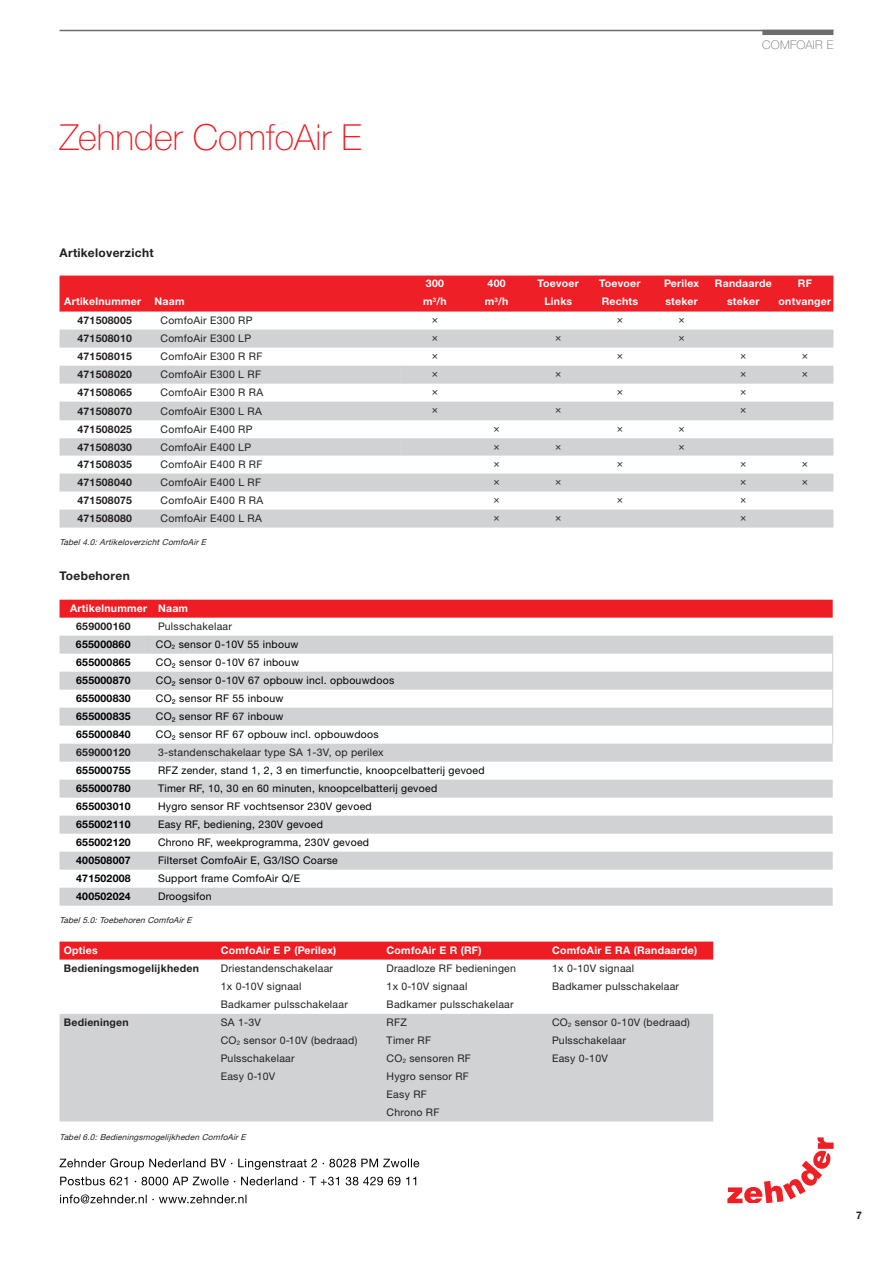
<style>
.page{position:relative;width:893px;height:1263px;background:#fff}
.page>*{position:absolute;margin:0;border:0;box-sizing:border-box;transform-origin:0 0}
.t1{font:100 36px "Helvetica Neue LTW1 G";color:#ee1d23}
.t2{font:700 12px "Helvetica Neue LTW1 G";letter-spacing:.025em;color:#231f20}
.t3{font:100 12px "Helvetica Neue LTW1 G";letter-spacing:.025em;color:#6c6d70}
.t4{font:10.5px/18px "Helvetica Neuefor Zehnder";letter-spacing:.025em;color:#231f20}
.t5{font:10.5px "Helvetica Neuefor Zehnder";letter-spacing:.025em;color:#000002}
.t6{font:700 10.5px "Helvetica Neue LTW1 G";letter-spacing:.025em;color:#fff}
.t7{font:700 10.5px "Helvetica Neue LTW1 G";letter-spacing:.025em;color:#000002}
.t8{font:700 10.5px "Helvetica Neue LT Pro";letter-spacing:.025em;color:#231f20}
.t9{font:700 10.5px "Helvetica Neue LTW1 G";letter-spacing:.025em;color:#231f20}
.t10{font:700 10.5px "Helvetica Neue LT Pro";letter-spacing:.025em;color:#fff}
.t11{font:700 10.5px "Helvetica Neue LT Pro";letter-spacing:.025em;color:#000002}
.t12{font:italic 8.25px "Helvetica Neue";color:#231f20}
.t13{font:italic 8.25px "Helvetica Neuefor Zehnder";color:#231f20}
</style>
<div class="page">
<div style="left:60px;top:941px;width:653px;height:18px;background:#ee1d23"></div>
<div style="left:60px;top:1014px;width:653px;height:107px;background:#d1d2d4"></div>
<div style="left:60px;top:600px;width:773px;height:18px;background:#ee1d23"></div>
<svg style="left:60px;top:636px;width:773px;height:270px;fill:#d1d2d4"></svg>
<svg style="left:147px;top:636px;width:1px;height:18px"></svg>
<svg style="left:832px;top:636px;width:1px;height:108px"></svg>
<div style="left:60px;top:276px;width:773px;height:36px;background:#ee1f26"></div>
<svg style="left:60px;top:330px;width:773px;height:198px;fill:#d1d2d4"></svg>
<svg style="left:60px;top:366px;width:342px;height:90px"></svg>
<svg style="left:727px;top:1137px;width:106px;height:66px"></svg>
<svg style="left:60px;top:1194px;width:186px;height:9px"></svg>
<svg style="left:60px;top:1177px;width:356px;height:8px"></svg>
<svg style="left:60px;top:1158px;width:359px;height:12px"></svg>
<hr style="left:60px;top:30px;width:773px;height:1px;background:#6c6d70">
<div style="left:762px;top:30px;width:71px;height:5px;background:#6c6d70"></div>
<h1 class="t1" style="left:60px;top:116px;width:304px">Zehnder ComfoAir E</h1>
<p class="t3" style="left:762px;top:37px;width:73px">COMFOAIR E</p>
<p class="t2" style="left:60px;top:245px;width:96px">Artikeloverzicht</p>
<p class="t6" style="left:426px;top:277px;width:20px">300</p>
<p class="t6" style="left:488px;top:277px;width:20px">400</p>
<p class="t6" style="left:538px;top:277px;width:43px">Toevoer</p>
<p class="t6" style="left:599px;top:277px;width:43px">Toevoer</p>
<p class="t6" style="left:664px;top:277px;width:37px">Perilex</p>
<p class="t6" style="left:715px;top:277px;width:58px">Randaarde</p>
<p class="t6" style="left:798px;top:277px;width:16px">RF</p>
<p class="t6" style="left:64px;top:295px;width:79px">Artikelnummer</p>
<p class="t6" style="left:155px;top:295px;width:32px">Naam</p>
<p class="t6" style="left:423px;top:295px;width:25px">m<sup>3</sup>/h</p>
<p class="t6" style="left:485px;top:295px;width:25px">m<sup>3</sup>/h</p>
<p class="t6" style="left:544px;top:295px;width:29px">Links</p>
<p class="t6" style="left:602px;top:295px;width:38px">Rechts</p>
<p class="t6" style="left:665px;top:295px;width:34px">steker</p>
<p class="t6" style="left:727px;top:295px;width:34px">steker</p>
<p class="t6" style="left:779px;top:295px;width:54px">ontvanger</p>
<p class="t9" style="left:77px;top:314px;width:56px">471508005</p>
<p class="t4" style="left:161px;top:311px;width:94px">ComfoAir E300 RP</p>
<p class="t4" style="left:432px;top:310px;width:8px">×</p>
<p class="t4" style="left:617px;top:310px;width:8px">×</p>
<p class="t4" style="left:678px;top:310px;width:8px">×</p>
<p class="t9" style="left:77px;top:332px;width:56px">471508010</p>
<p class="t4" style="left:161px;top:330px;width:92px">ComfoAir E300 LP</p>
<p class="t4" style="left:432px;top:328px;width:8px">×</p>
<p class="t4" style="left:555px;top:328px;width:8px">×</p>
<p class="t4" style="left:678px;top:328px;width:8px">×</p>
<p class="t9" style="left:77px;top:350px;width:56px">471508015</p>
<p class="t4" style="left:161px;top:348px;width:103px">ComfoAir E300 R RF</p>
<p class="t4" style="left:432px;top:347px;width:8px">×</p>
<p class="t4" style="left:617px;top:347px;width:8px">×</p>
<p class="t4" style="left:740px;top:347px;width:8px">×</p>
<p class="t4" style="left:802px;top:347px;width:8px">×</p>
<p class="t9" style="left:77px;top:368px;width:56px">471508020</p>
<p class="t4" style="left:161px;top:366px;width:102px">ComfoAir E300 L RF</p>
<p class="t4" style="left:432px;top:365px;width:8px">×</p>
<p class="t4" style="left:555px;top:365px;width:8px">×</p>
<p class="t4" style="left:740px;top:365px;width:8px">×</p>
<p class="t4" style="left:802px;top:365px;width:8px">×</p>
<p class="t8" style="left:77px;top:386px;width:56px">471508065</p>
<p class="t4" style="left:161px;top:384px;width:104px">ComfoAir E300 R RA</p>
<p class="t4" style="left:432px;top:383px;width:8px">×</p>
<p class="t4" style="left:617px;top:383px;width:8px">×</p>
<p class="t4" style="left:740px;top:383px;width:8px">×</p>
<p class="t8" style="left:77px;top:404px;width:56px">471508070</p>
<p class="t4" style="left:161px;top:402px;width:103px">ComfoAir E300 L RA</p>
<p class="t4" style="left:432px;top:401px;width:8px">×</p>
<p class="t4" style="left:555px;top:401px;width:8px">×</p>
<p class="t4" style="left:740px;top:401px;width:8px">×</p>
<p class="t8" style="left:77px;top:423px;width:56px">471508025</p>
<p class="t4" style="left:161px;top:420px;width:94px">ComfoAir E400 RP</p>
<p class="t4" style="left:493px;top:419px;width:8px">×</p>
<p class="t4" style="left:617px;top:419px;width:8px">×</p>
<p class="t4" style="left:678px;top:419px;width:8px">×</p>
<p class="t8" style="left:77px;top:440px;width:56px">471508030</p>
<p class="t4" style="left:161px;top:438px;width:92px">ComfoAir E400 LP</p>
<p class="t4" style="left:493px;top:437px;width:8px">×</p>
<p class="t4" style="left:555px;top:437px;width:8px">×</p>
<p class="t4" style="left:678px;top:437px;width:8px">×</p>
<p class="t8" style="left:77px;top:458px;width:56px">471508035</p>
<p class="t4" style="left:161px;top:455px;width:103px">ComfoAir E400 R RF</p>
<p class="t4" style="left:494px;top:454px;width:8px">×</p>
<p class="t4" style="left:617px;top:454px;width:8px">×</p>
<p class="t4" style="left:740px;top:454px;width:8px">×</p>
<p class="t4" style="left:802px;top:454px;width:8px">×</p>
<p class="t8" style="left:77px;top:476px;width:56px">471508040</p>
<p class="t4" style="left:161px;top:473px;width:102px">ComfoAir E400 L RF</p>
<p class="t4" style="left:494px;top:472px;width:8px">×</p>
<p class="t4" style="left:555px;top:472px;width:8px">×</p>
<p class="t4" style="left:740px;top:472px;width:8px">×</p>
<p class="t4" style="left:802px;top:472px;width:8px">×</p>
<p class="t8" style="left:77px;top:494px;width:56px">471508075</p>
<p class="t4" style="left:161px;top:491px;width:104px">ComfoAir E400 R RA</p>
<p class="t4" style="left:494px;top:490px;width:8px">×</p>
<p class="t4" style="left:617px;top:490px;width:8px">×</p>
<p class="t4" style="left:740px;top:490px;width:8px">×</p>
<p class="t8" style="left:77px;top:512px;width:56px">471508080</p>
<p class="t4" style="left:161px;top:509px;width:103px">ComfoAir E400 L RA</p>
<p class="t4" style="left:494px;top:508px;width:8px">×</p>
<p class="t4" style="left:555px;top:508px;width:8px">×</p>
<p class="t4" style="left:740px;top:508px;width:8px">×</p>
<p class="t12" style="left:60px;top:537px;width:150px">Tabel4.0:ArtikeloverzichtComfoAirE</p>
<p class="t2" style="left:60px;top:568px;width:72px">Toebehoren</p>
<p class="t10" style="left:70px;top:602px;width:119px">Artikelnummer Naam</p>
<p class="t8" style="left:76px;top:620px;width:56px">659000160</p>
<p class="t4" style="left:158px;top:618px;width:75px">Pulsschakelaar</p>
<p class="t7" style="left:76px;top:638px;width:56px">655000860</p>
<p class="t5" style="left:156px;top:638px;width:144px">CO<sub>2</sub> sensor 0-10V 55 inbouw</p>
<p class="t7" style="left:76px;top:656px;width:56px">655000865</p>
<p class="t5" style="left:156px;top:656px;width:145px">CO₂ sensor 0-10V 67 inbouw</p>
<p class="t7" style="left:76px;top:674px;width:56px">655000870</p>
<p class="t5" style="left:156px;top:674px;width:240px">CO₂ sensor 0-10V 67 opbouw incl. opbouwdoos</p>
<p class="t7" style="left:76px;top:692px;width:56px">655000830</p>
<p class="t5" style="left:156px;top:692px;width:129px">CO₂ sensor RF 55 inbouw</p>
<p class="t7" style="left:76px;top:710px;width:56px">655000835</p>
<p class="t5" style="left:156px;top:710px;width:129px">CO₂ sensor RF 67 inbouw</p>
<p class="t7" style="left:76px;top:728px;width:56px">655000840</p>
<p class="t5" style="left:156px;top:728px;width:224px">CO₂ sensor RF 67 opbouw incl. opbouwdoos</p>
<p class="t8" style="left:76px;top:746px;width:56px">659000120</p>
<p class="t4" style="left:158px;top:744px;width:227px">3-standenschakelaar type SA 1-3V, op perilex</p>
<p class="t11" style="left:76px;top:764px;width:56px">655000755</p>
<p class="t5" style="left:158px;top:764px;width:328px">RFZ zender, stand 1, 2, 3 en timerfunctie, knoopcelbatterij gevoed</p>
<p class="t7" style="left:76px;top:782px;width:56px">655000780</p>
<p class="t5" style="left:158px;top:782px;width:281px">Timer RF, 10, 30 en 60 minuten, knoopcelbatterij gevoed</p>
<p class="t7" style="left:76px;top:800px;width:56px">655003010</p>
<p class="t5" style="left:158px;top:800px;width:215px">Hygro sensor RF vochtsensor 230V gevoed</p>
<p class="t7" style="left:76px;top:818px;width:56px">655002110</p>
<p class="t5" style="left:158px;top:818px;width:166px">Easy RF, bediening, 230V gevoed</p>
<p class="t7" style="left:76px;top:836px;width:56px">655002120</p>
<p class="t5" style="left:158px;top:836px;width:213px">Chrono RF, weekprogramma, 230V gevoed</p>
<p class="t7" style="left:76px;top:854px;width:56px">400508007</p>
<p class="t5" style="left:158px;top:854px;width:181px">Filterset ComfoAir E, G3/ISO Coarse</p>
<p class="t7" style="left:76px;top:872px;width:56px">471502008</p>
<p class="t5" style="left:158px;top:872px;width:144px">Support frame ComfoAir Q/E</p>
<p class="t7" style="left:76px;top:890px;width:56px">400502024</p>
<p class="t5" style="left:158px;top:890px;width:55px">Droogsifon</p>
<p class="t12" style="left:60px;top:915px;width:136px">Tabel5.0:Toebehoren ComfoAirE</p>
<p class="t6" style="left:64px;top:943px;width:35px">Opties</p>
<p class="t6" style="left:221px;top:943px;width:117px">ComfoAir E P (Perilex)</p>
<p class="t6" style="left:387px;top:943px;width:96px">ComfoAir E R (RF)</p>
<p class="t6" style="left:552px;top:943px;width:147px">ComfoAir E RA (Randaarde)</p>
<p class="t9" style="left:64px;top:961px;width:137px">Bedieningsmogelijkheden</p>
<p class="t4" style="left:221px;top:959px;width:129px">Driestandenschakelaar<br>1x 0-10V signaal<br>Badkamer pulsschakelaar</p>
<p class="t4" style="left:387px;top:959px;width:131px">Draadloze RF bedieningen<br>1x 0-10V signaal<br>Badkamer pulsschakelaar</p>
<p class="t4" style="left:552px;top:959px;width:129px">1x 0-10V signaal<br>Badkamer pulsschakelaar</p>
<p class="t9" style="left:64px;top:1016px;width:67px">Bedieningen</p>
<p class="t4" style="left:221px;top:1013px;width:138px">SA 1-3V<br>CO<sub>2</sub> sensor 0-10V (bedraad)<br>Pulsschakelaar<br>Easy 0-10V</p>
<p class="t4" style="left:387px;top:1013px;width:86px">RFZ<br>Timer RF<br>CO<sub>2</sub> sensoren RF<br>Hygro sensor RF<br>Easy RF<br>Chrono RF</p>
<p class="t4" style="left:552px;top:1013px;width:139px">CO<sub>2</sub> sensor 0-10V (bedraad)<br>Pulsschakelaar<br>Easy 0-10V</p>
<p class="t13" style="left:60px;top:1132px;width:190px">Tabel6.0:Bedieningsmogelijkheden ComfoAirE</p>
<p class="t9" style="left:856px;top:1209px;width:7px">7</p>
</div>
